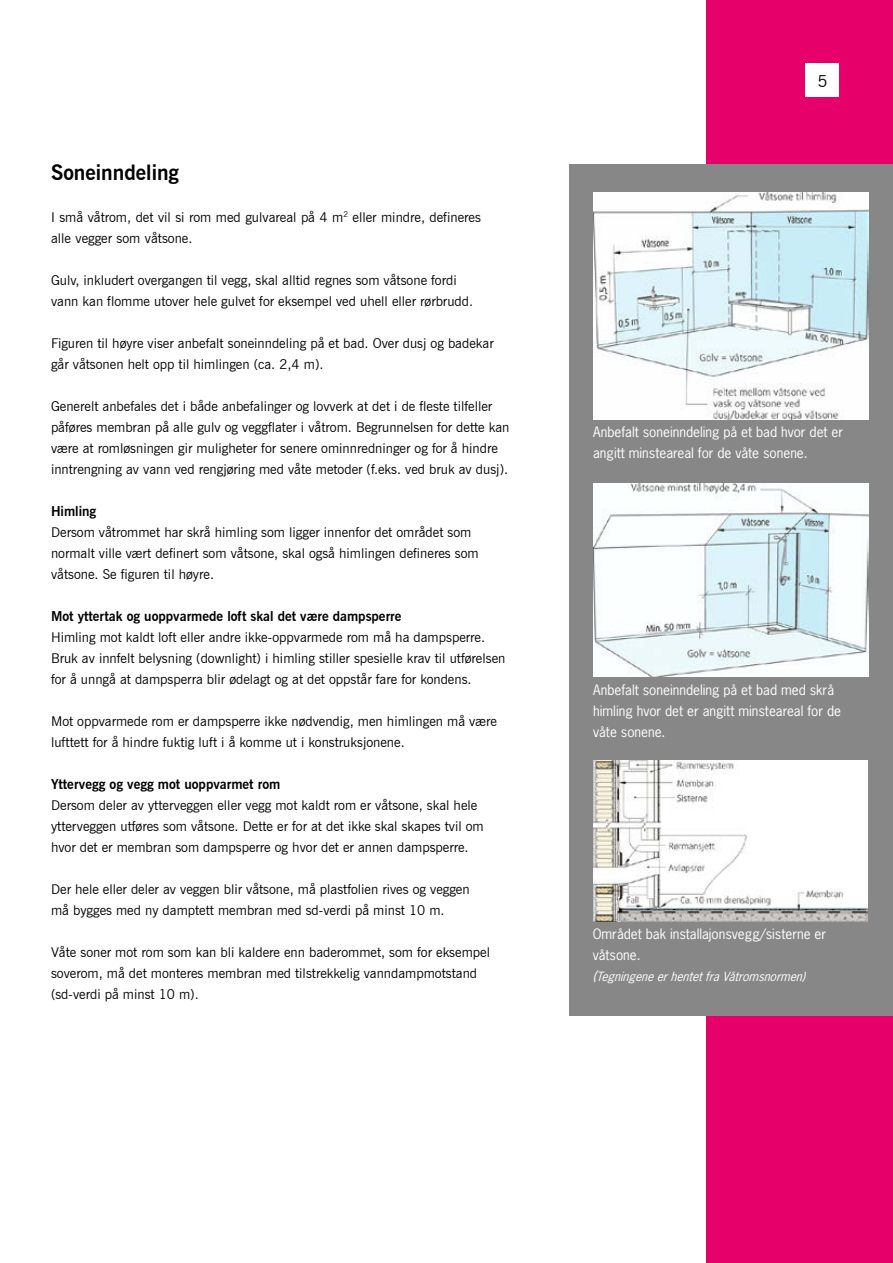
<style>
.page{position:relative;width:893px;height:1263px;background:#fff}
.page>*{position:absolute;margin:0;border:0;box-sizing:border-box;transform-origin:0 0}
.t1{font:700 21px "News Gothic BT";color:#000}
.t2{font:16.5px "News Gothic BT";color:#000}
.t3{font:13.5px/21px "News Gothic BT";color:#000}
.t4{font:13.5px/21px "News Gothic Std";color:#fff}
.t5{font:700 13.5px "News Gothic BT";color:#000}
.t6{font:italic 12px "News Gothic Std";color:#fff}
.s1{font-size:13.5px}
</style>
<div class="page">
<div style="left:706px;top:0;width:187px;height:1263px;background:#e60069"></div>
<div style="left:806px;top:64px;width:33px;height:33px;background:#fff"></div>
<div style="left:570px;top:164px;width:323px;height:851px;background:#878787"></div>
<img style="left:593px;top:192px;width:275px;height:227px">
<img style="left:593px;top:484px;width:275px;height:192px">
<img style="left:593px;top:760px;width:274px;height:161px">
<h1 class="t1" style="left:51px;top:159px;width:130px">Soneinndeling</h1>
<p class="t3" style="left:51px;top:206px;width:431px">I små våtrom, det vil si rom med gulvareal på 4 m<sup>2</sup> eller mindre, defineres alle vegger som våtsone.</p>
<p class="t3" style="left:51px;top:270px;width:424px">Gulv, inkludert overgangen til vegg, skal alltid regnes som våtsone fordi vann kan flomme utover hele gulvet for eksempel ved uhell eller rørbrudd.</p>
<p class="t3" style="left:51px;top:333px;width:444px">Figuren til høyre viser anbefalt soneinndeling på et bad. Over dusj og badekar går våtsonen helt opp til himlingen (ca. 2,4 m).</p>
<p class="t3" style="left:51px;top:396px;width:460px">Generelt anbefales det i både anbefalinger og lovverk at det i de fleste tilfeller påføres membran på alle gulv og veggflater i våtrom. Begrunnelsen for dette kan være at romløsningen gir muligheter for senere ominnredninger og for å hindre inntrengning av vann ved rengjøring med våte metoder (f.eks. ved bruk av dusj).</p>
<p class="t5" style="left:51px;top:503px;width:47px">Himling</p>
<p class="t3" style="left:51px;top:522px;width:429px">Dersom våtrommet har skrå himling som ligger innenfor det området som normalt ville vært definert som våtsone, skal også himlingen defineres som våtsone. Se figuren til høyre.</p>
<p class="t5" style="left:51px;top:608px;width:352px">Mot yttertak og uoppvarmede loft skal det være dampsperre</p>
<p class="t3" style="left:51px;top:627px;width:456px">Himling mot kaldt loft eller andre ikke-oppvarmede rom må ha dampsperre.<br>Bruk av innfelt belysning (downlight) i himling stiller spesielle krav til utførelsen for å unngå at dampsperra blir ødelagt og at det oppstår fare for kondens.</p>
<p class="t3" style="left:51px;top:711px;width:447px">Mot oppvarmede rom er dampsperre ikke nødvendig, men himlingen må være lufttett for å hindre fuktig luft i å komme ut i konstruksjonene.</p>
<p class="t5" style="left:51px;top:776px;width:231px">Yttervegg og vegg mot uoppvarmet rom</p>
<p class="t3" style="left:51px;top:795px;width:434px">Dersom deler av ytterveggen eller vegg mot kaldt rom er våtsone, skal hele ytterveggen utføres som våtsone. Dette er for at det ikke skal skapes tvil om hvor det er membran som dampsperre og hvor det er annen dampsperre.</p>
<p class="t3" style="left:51px;top:879px;width:420px">Der hele eller deler av veggen blir våtsone, må plastfolien rives og veggen må bygges med ny damptett membran med sd-verdi på minst 10 m.</p>
<p class="t3" style="left:51px;top:942px;width:440px">Våte soner mot rom som kan bli kaldere enn baderommet, som for eksempel soverom, må det monteres membran med tilstrekkelig vanndampmotstand (sd-verdi på minst 10 m).</p>
<p class="t2" style="left:817px;top:71px;width:11px">5</p>
<p class="t4" style="left:593px;top:421px;width:251px">Anbefalt soneinndeling på et bad hvor det er angitt minsteareal for de våte sonene.</p>
<p class="t4" style="left:593px;top:679px;width:249px">Anbefalt soneinndeling på et bad med skrå himling hvor det er angitt minsteareal for de våte sonene.</p>
<p class="t4" style="left:593px;top:923px;width:235px">Området bak installajonsvegg/sisterne er våtsone.</p>
<p class="t6" style="left:593px;top:969px;width:218px"><span class="s1">(</span>TegningeneerhentetfraVåtromsnormen)</p>
</div>
